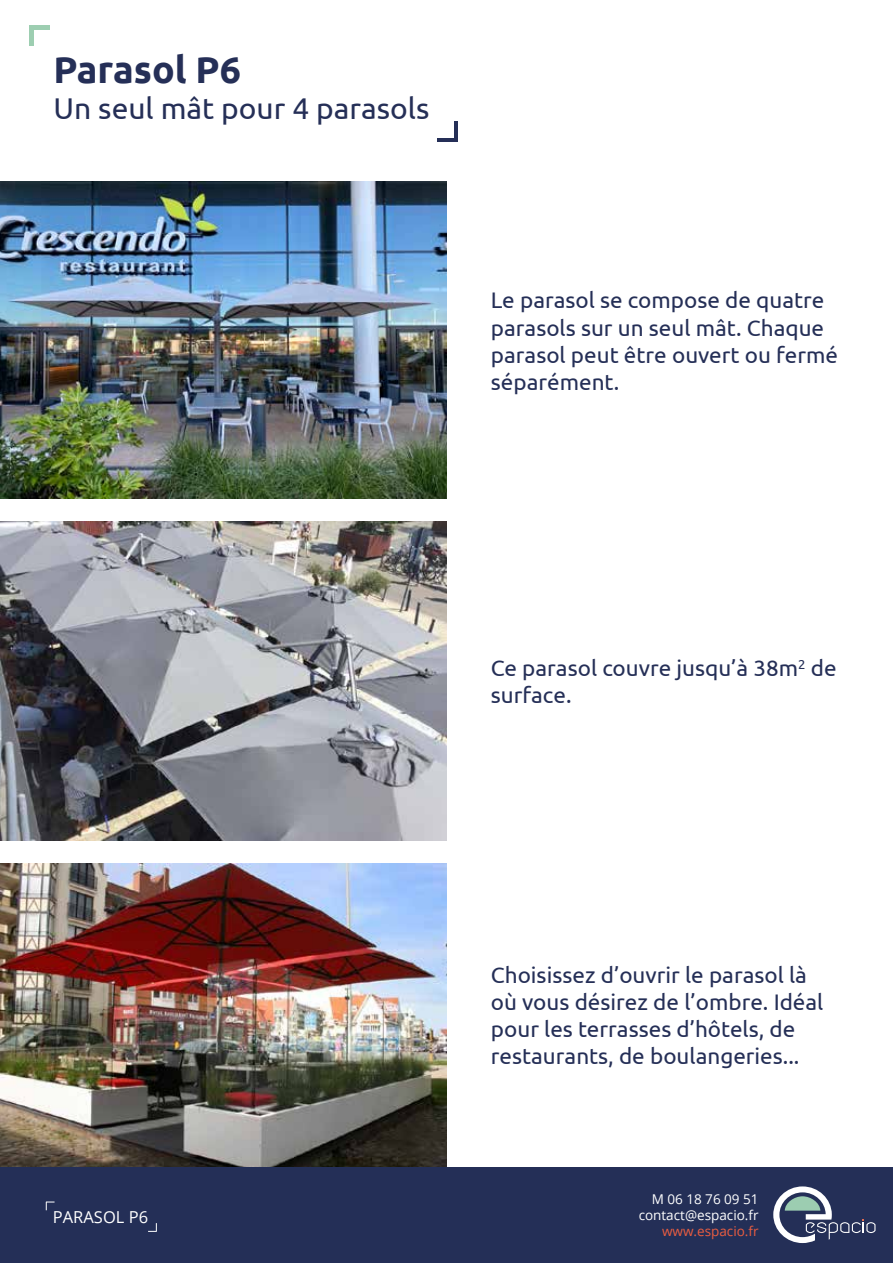
<style>
.page{position:relative;width:893px;height:1263px;background:#fff}
.page>*{position:absolute;margin:0;border:0;box-sizing:border-box;transform-origin:0 0}
.t1{font:700 37.5px "Ubuntu";color:#252f57}
.t2{font:30px "Ubuntu";color:#252f57}
.t3{font:22.5px/27px "Ubuntu";color:#252f57}
.t4{font:16.5px "Open Sans";color:#fff}
.t5{font:13.5px/16.2px "Open Sans";color:#fff;text-align:right}
.t6{font:13.5px "Open Sans";color:#eb5d40}
</style>
<div class="page">
<img style="left:0;top:863px;width:446px;height:304px">
<div style="left:30px;top:26px;width:20px;height:20px;background:#9dceb1"></div>
<div style="left:34px;top:30px;width:18px;height:18px;background:#fff"></div>
<div style="left:438px;top:122px;width:20px;height:20px;background:linear-gradient(to right,#252f57,#252f57)"></div>
<div style="left:435px;top:119px;width:18px;height:18px;background:#fff"></div>
<div style="left:0;top:1167px;width:893px;height:96px;background:#242f57"></div>
<svg style="left:773px;top:1186px;width:102px;height:57px"></svg>
<svg style="left:46px;top:1202px;width:9px;height:8px"></svg>
<svg style="left:148px;top:1223px;width:9px;height:9px"></svg>
<img style="left:0;top:182px;width:446px;height:317px">
<img style="left:0;top:522px;width:446px;height:318px">
<h1 class="t1" style="left:53px;top:47px;width:189px">Parasol P6</h1>
<h2 class="t2" style="left:53px;top:90px;width:377px">Un seul mât pour 4 parasols</h2>
<p class="t3" style="left:491px;top:286px;width:349px">Le parasol se compose de quatre parasols sur un seul mât. Chaque parasol peut être ouvert ou fermé séparément.</p>
<p class="t4" style="left:53px;top:1206px;width:97px">PARASOL P6</p>
<p class="t3" style="left:491px;top:654px;width:347px">Ce parasol couvre jusqu’à 38m<sup>2</sup> de surface.</p>
<p class="t3" style="left:491px;top:960px;width:334px">Choisissez d’ouvrir le parasol là où vous désirez de l’ombre. Idéal pour les terrasses d’hôtels, de restaurants, de boulangeries...</p>
<p class="t5" style="left:639px;top:1190px;width:121px">M 06 18 76 09 51 contact@espacio.fr</p>
<p class="t6" style="left:662px;top:1222px;width:98px">www.espacio.fr</p>
</div>
